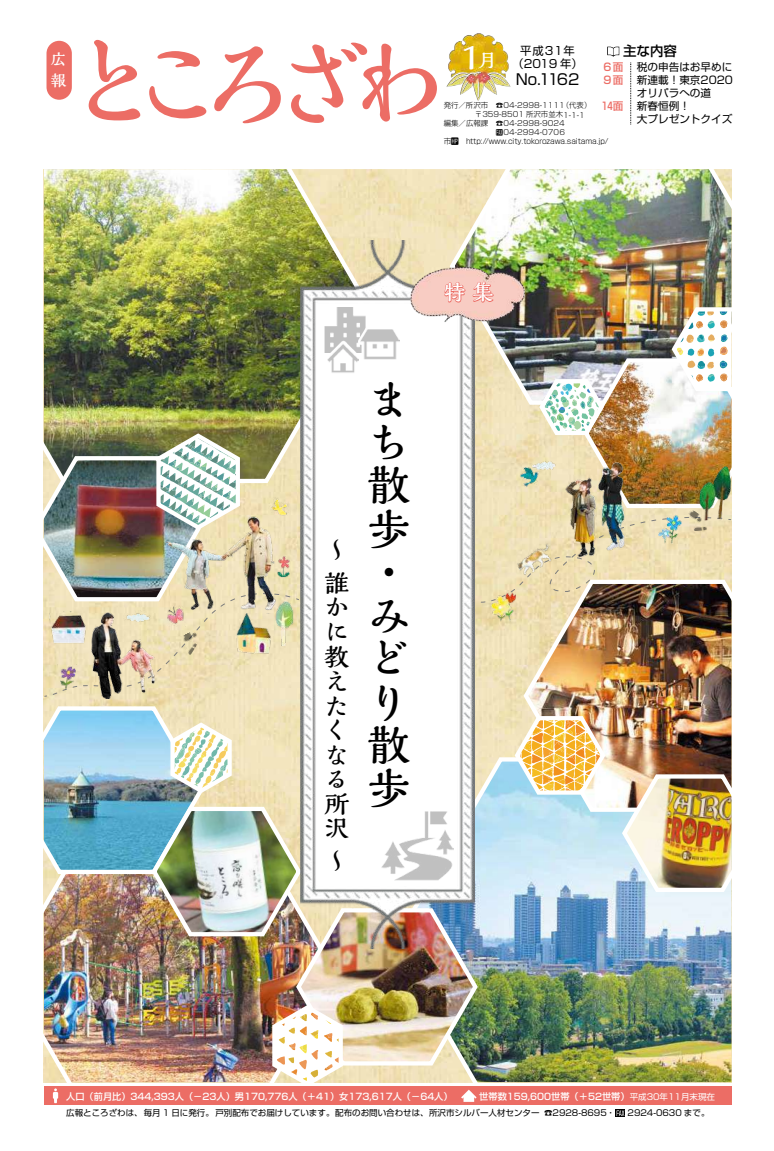
<style>
.page{position:relative;width:774px;height:1151px;background:#fff}
.page>*{position:absolute;margin:0;border:0;box-sizing:border-box;transform-origin:0 0}
.t1{font:700 104.9px "Kaimin So Std";letter-spacing:-.31em;color:#ec6d65}
.t2{font:700 43.2px/43.2px "Kaimin So Std";color:#000}
.t3{font:700 24.8px/24.5px "Kaimin So Std";color:#000}
.t4{font:700 21.3px "Kaimin So Std";color:#fff}
.t5{font:700 18.4px "Kaimin So Std";color:#fff}
.t6{font:700 15.6px "Kaimin So Std";color:#fff}
.t7{font:14.9px "Shin Go Pro";letter-spacing:-.06em;color:#000}
.t8{font:500 13.5px "Shin Go Pro";color:#000}
.t9{font:11.3px/13px "Shin Go Pro";letter-spacing:.075em;color:#000;text-align:center}
.t10{font:10.6px/12.8px "Shin Go Pro";color:#000}
.t11{font:500 10.6px/12.8px "Shin Go Pro";color:#ec6d65}
.t12{font:500 9.2px "Shin Go Pro";color:#fff}
.t13{font:8.5px "Shin Go Pro";color:#000}
.t14{font:300 7.4px "Shin Go Pro";color:#000}
.s1{font-size:32.7px}
.s2{font-family:"tokozawa";font-weight:400;font-size:6.7px}
.s3{font-family:"tokoron";font-weight:400}
.s4{font-family:"Koz Go Pro"}
.s5{font-weight:400;font-size:8.5px}
</style>
<div class="page">
<img style="left:446px;top:33px;width:65px;height:68px">
<div style="left:44px;top:1087px;width:687px;height:18px;background:#ec6d65"></div>
<div style="left:47px;top:41px;width:25px;height:59px;background:#ec6d65;border-radius:13px"></div>
<img style="left:44px;top:169px;width:477px;height:586px">
<svg style="left:630px;top:63px;width:1px;height:62px"></svg>
<div style="left:615px;top:1109px;width:10px;height:8px;background:#000"></div>
<svg style="left:616px;top:1110px;width:8px;height:6px"></svg>
<svg style="left:607px;top:47px;width:12px;height:10px"></svg>
<svg style="left:53px;top:1088px;width:5px;height:15px"></svg>
<svg style="left:461px;top:1090px;width:16px;height:12px"></svg>
<img style="left:480px;top:755px;width:251px;height:327px">
<img style="left:44px;top:169px;width:329px;height:318px">
<img style="left:521px;top:603px;width:210px;height:212px">
<img style="left:447px;top:169px;width:284px;height:111px">
<img style="left:44px;top:704px;width:436px;height:378px">
<img style="left:619px;top:772px;width:112px;height:124px">
<svg style="left:512px;top:714px;width:96px;height:84px"></svg>
<img style="left:301px;top:241px;width:174px;height:708px">
<img style="left:44px;top:431px;width:255px;height:266px">
<img style="left:161px;top:516px;width:119px;height:95px">
<img style="left:88px;top:611px;width:70px;height:87px">
<img style="left:232px;top:613px;width:40px;height:42px">
<img style="left:490px;top:603px;width:26px;height:20px">
<img style="left:272px;top:597px;width:22px;height:58px">
<img style="left:272px;top:553px;width:22px;height:25px">
<img style="left:168px;top:605px;width:18px;height:21px">
<img style="left:182px;top:629px;width:17px;height:14px">
<img style="left:184px;top:639px;width:14px;height:16px">
<img style="left:49px;top:611px;width:38px;height:35px">
<img style="left:57px;top:665px;width:20px;height:25px">
<img style="left:123px;top:610px;width:30px;height:12px">
<img style="left:268px;top:497px;width:21px;height:19px">
<img style="left:408px;top:265px;width:119px;height:59px">
<img style="left:444px;top:280px;width:287px;height:323px">
<img style="left:323px;top:307px;width:45px;height:45px">
<svg style="left:358px;top:326px;width:45px;height:36px"></svg>
<img style="left:361px;top:324px;width:39px;height:39px">
<svg style="left:325px;top:341px;width:37px;height:34px"></svg>
<img style="left:328px;top:342px;width:31px;height:31px">
<img style="left:381px;top:809px;width:72px;height:72px">
<h3 class="t6" style="left:51px;top:49px;width:16px">広</h3>
<h3 class="t6" style="left:51px;top:69px;width:17px">報</h3>
<h1 class="t1" style="left:60px;top:11px;width:392px">ところざわ</h1>
<h3 class="t5" style="left:461px;top:48px;width:37px">月<span class="s1">1</span></h3>
<h3 class="t8" style="left:623px;top:40px;width:55px">主な内容</h3>
<h3 class="t10" style="left:637px;top:73px;width:98px">新連載！東京2020オリパラへの道<br>新春恒例!<br>大プレゼントクイズ</h3>
<h3 class="t9" style="left:512px;top:43px;width:72px">平成31年（2019 年(</h3>
<h3 class="t7" style="left:516px;top:67px;width:65px">No.1162</h3>
<h3 class="t10" style="left:637px;top:60px;width:97px">税の申告はお早めに</h3>
<h3 class="t11" style="left:602px;top:60px;width:23px">６面<br>９面</h3>
<h3 class="t11" style="left:602px;top:98px;width:23px">14面</h3>
<p class="t14" style="left:562px;top:99px;width:31px">（代表）</p>
<p class="t14" style="left:444px;top:99px;width:122px">発行／所沢市　☎04-2998-1111</p>
<p class="t14" style="left:475px;top:108px;width:112px">〒359-8501 所沢市並木1-1-1</p>
<p class="t14" style="left:496px;top:117px;width:70px">☎04-2998-9024</p>
<p class="t14" style="left:444px;top:117px;width:46px">編集／広報課</p>
<p class="t14" style="left:466px;top:135px;width:144px">http://www.city.tokorozawa.saitama j p. /</p>
<p class="t14" style="left:496px;top:126px;width:70px"><span class="s2">Ｆ</span>04-2994-0706</p>
<p class="t14" style="left:444px;top:135px;width:16px">市<span class="s3">Ｈ</span></p>
<h3 class="t3" style="left:325px;top:536px;width:17px">～</h3>
<h3 class="t3" style="left:325px;top:569px;width:26px">誰かに教えたくなる所沢</h3>
<h3 class="t3" style="left:325px;top:847px;width:17px">~</h3>
<h2 class="t2" style="left:367px;top:375px;width:44px">まち散歩</h2>
<h2 class="t2" style="left:367px;top:548px;width:27px">・</h2>
<h2 class="t2" style="left:367px;top:591px;width:44px">みどり散歩</h2>
<h3 class="t4" style="left:444px;top:278px;width:51px">特集</h3>
<p class="t12" style="left:66px;top:1088px;width:388px">人口（前月比）344<span class="s4">,</span>393人（－23人）男170<span class="s4">,</span>776人（＋41）女173<span class="s4">,</span>617人（－64人）</p>
<p class="t12" style="left:479px;top:1088px;width:237px">世帯数159<span class="s4">,</span>600世帯（＋52世帯）<span class="s5">平成30年11月末現在</span></p>
<p class="t13" style="left:66px;top:1106px;width:475px">広報ところざわは、毎月 1 日に発行。戸別配布でお届けしています。配布のお問い合わせは、所沢市シルバー人材センター</p>
<p class="t13" style="left:627px;top:1106px;width:83px">2924-0630 まで。</p>
<p class="t13" style="left:544px;top:1106px;width:81px">☎2928-8695・　</p>
</div>
